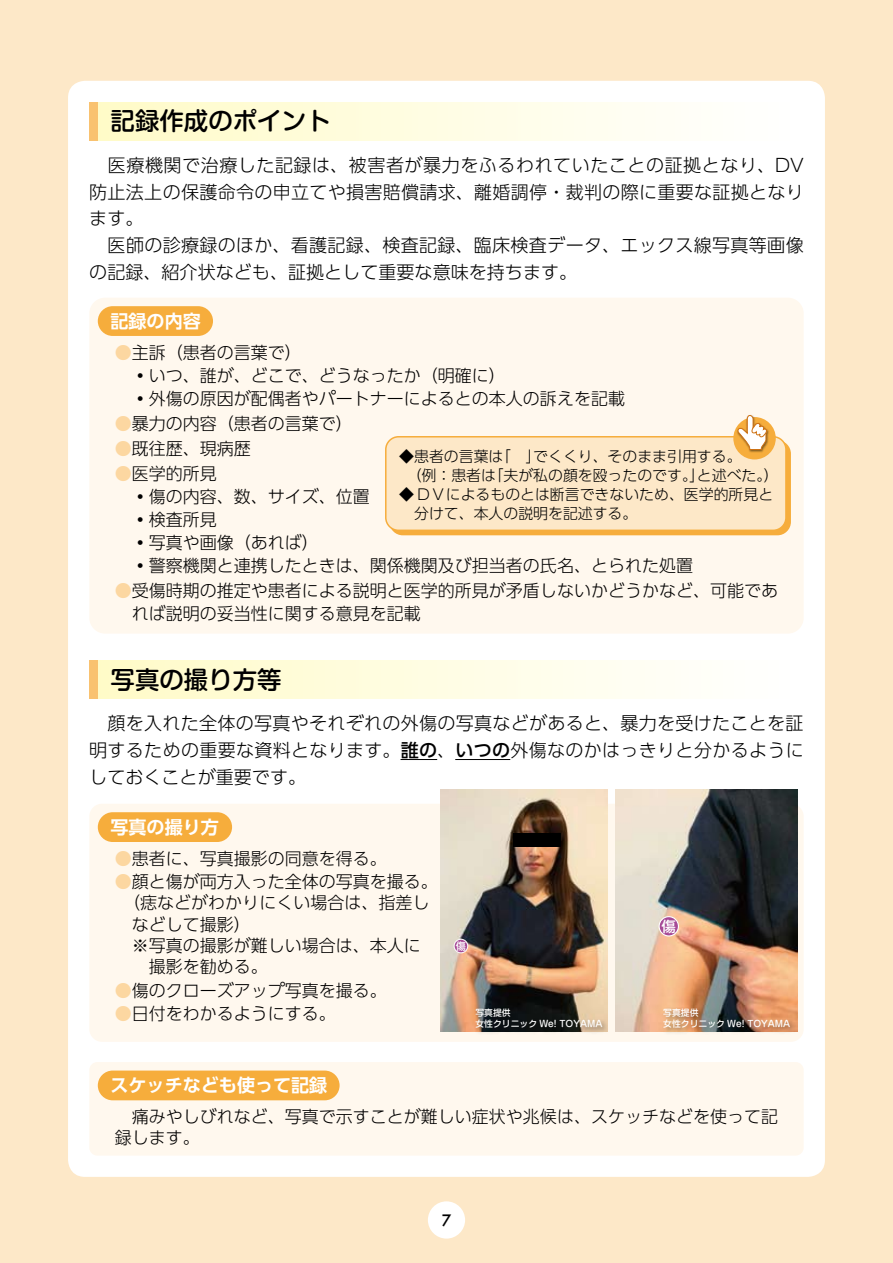
<style>
.page{position:relative;width:893px;height:1263px;background:#fde8c8}
.page>*{position:absolute;margin:0;border:0;box-sizing:border-box;transform-origin:0 0}
.t1{font:500 24.45px "Shin M Go Pro";color:#000}
.t2{font:300 18px/26.5px "UD Shin Go Pro";letter-spacing:.015em;color:#000}
.t3{font:700 18px "UD Shin Go Pro De";color:#fff}
.t4{font:300 16.95px/23px "UD Shin Go Pro";color:#000}
.t5{font:500 15.45px "Futura";color:#000}
.t6{font:300 14.85px/19.2px "UD Shin Go Pro";color:#000}
.t7{font:500 14.55px "Shin M Go Pro";color:#fff}
.t8{font:500 10.2px "Shin M Go Pro";color:#fff}
.t9{font:500 8.85px/10.8px "Shin M Go Pro";color:#fff}
.s1{color:#fcd7a1}
.s2{font-weight:500}
</style>
<div class="page">
<div style="left:68px;top:81px;width:757px;height:1096px;background:#fff;border-radius:17px"></div>
<div style="left:428px;top:1201px;width:37px;height:37px;background:#fff;border-radius:50%"></div>
<div style="left:89px;top:102px;width:715px;height:38px;background:linear-gradient(to right,#fffbc7,#fff)"></div>
<div style="left:89px;top:102px;width:9px;height:38px;background:#f9c270"></div>
<hr style="left:400px;top:759px;width:37px;height:1px;background:#000">
<hr style="left:455px;top:759px;width:55px;height:1px;background:#000">
<div style="left:89px;top:660px;width:715px;height:38px;background:linear-gradient(to right,#fffbc7,#fff)"></div>
<div style="left:89px;top:660px;width:9px;height:38px;background:#f9c270"></div>
<div style="left:89px;top:298px;width:715px;height:336px;background:#fff8ee;border-radius:16px"></div>
<div style="left:98px;top:306px;width:115px;height:30px;background:#f6ad3c;border-radius:15px"></div>
<div style="left:389px;top:440px;width:402px;height:95px;border:2px solid #f6ad3c;border-radius:13px"></div>
<div style="left:386px;top:437px;width:400px;height:93px;background:#fde8c8;border-radius:13px"></div>
<div style="left:385px;top:436px;width:402px;height:95px;border:2px solid #f6ad3c;border-radius:13px"></div>
<div style="left:733px;top:417px;width:43px;height:42px;background:#f6ad3c;border-radius:50%"></div>
<img style="left:736px;top:422px;width:35px;height:32px">
<svg style="left:737px;top:415px;width:31px;height:35px"></svg>
<div style="left:89px;top:1062px;width:715px;height:93px;background:#fff8ee;border-radius:8px"></div>
<div style="left:98px;top:1070px;width:242px;height:30px;background:#f6ad3c;border-radius:15px"></div>
<div style="left:89px;top:804px;width:715px;height:238px;background:#fff8ee;border-radius:13px"></div>
<div style="left:98px;top:812px;width:134px;height:30px;background:#f6ad3c;border-radius:15px"></div>
<img style="left:440px;top:789px;width:168px;height:243px">
<img style="left:615px;top:789px;width:182px;height:243px">
<div style="left:513px;top:833px;width:47px;height:14px;background:#000"></div>
<div style="left:454px;top:939px;width:14px;height:14px;background:#a64a97;border-radius:50%"></div>
<div style="left:454px;top:939px;width:14px;height:14px;border:1px solid #fff;border-radius:50%"></div>
<div style="left:659px;top:917px;width:19px;height:19px;background:#a64a97;border-radius:50%"></div>
<div style="left:659px;top:916px;width:20px;height:20px;border:1px solid #fff;border-radius:50%"></div>
<img style="left:659px;top:1004px;width:139px;height:29px">
<img style="left:471px;top:1004px;width:137px;height:29px">
<h1 class="t1" style="left:111px;top:101px;width:222px">記録作成のポイント</h1>
<p class="t2" style="left:89px;top:151px;width:716px">　医療機関で治療した記録は、被害者が暴力をふるわれていたことの証拠となり、DV防止法上の保護命令の申立てや損害賠償請求、離婚調停・裁判の際に重要な証拠となります。<br>　医師の診療録のほか、看護記録、検査記録、臨床検査データ、エックス線写真等画像の記録、紹介状なども、証拠として重要な意味を持ちます。</p>
<p class="t3" style="left:110px;top:306px;width:92px">記録の内容</p>
<p class="t4" style="left:115px;top:340px;width:189px"><span class="s1">●</span>主訴（患者の言葉で）</p>
<p class="t4" style="left:132px;top:363px;width:376px">•いつ、誰が、どこで、どうなったか（明確に）</p>
<p class="t4" style="left:132px;top:386px;width:495px">•外傷の原因が配偶者やパートナーによるとの本人の訴えを記載</p>
<p class="t4" style="left:115px;top:411px;width:240px"><span class="s1">●</span>暴力の内容（患者の言葉で）</p>
<p class="t4" style="left:115px;top:436px;width:138px"><span class="s1">●</span>既往歴、現病歴</p>
<p class="t4" style="left:115px;top:461px;width:104px"><span class="s1">●</span>医学的所見</p>
<p class="t4" style="left:132px;top:484px;width:240px">•傷の内容、数、サイズ、位置</p>
<p class="t4" style="left:132px;top:507px;width:87px">•検査所見</p>
<p class="t4" style="left:132px;top:530px;width:189px">•写真や画像（あれば）</p>
<p class="t4" style="left:132px;top:553px;width:563px">•警察機関と連携したときは、関係機関及び担当者の氏名、とられた処置</p>
<p class="t4" style="left:132px;top:578px;width:648px;text-indent:-17px"><span class="s1">●</span>受傷時期の推定や患者による説明と医学的所見が矛盾しないかどうかなど、可能であれば説明の妥当性に関する意見を記載</p>
<p class="t6" style="left:399px;top:446px;width:381px">◆患者の言葉は｢ ｣でくくり、そのまま引用する。<br>　（例：患者は｢夫が私の顔を殴ったのです。｣と述べた。）</p>
<p class="t6" style="left:414px;top:484px;width:361px;text-indent:-15px">◆ＤＶによるものとは断言できないため、医学的所見と分けて、本人の説明を記述する。</p>
<h1 class="t1" style="left:111px;top:659px;width:173px">写真の撮り方等</h1>
<p class="t2" style="left:89px;top:709px;width:716px;text-align:justify">　顔を入れた全体の写真やそれぞれの外傷の写真などがあると、暴力を受けたことを証明するための重要な資料となります。<span class="s2">誰の</span>、<span class="s2">いつの</span>外傷なのかはっきりと分かるようにしておくことが重要です。</p>
<p class="t3" style="left:110px;top:812px;width:110px">写真の撮り方</p>
<p class="t4" style="left:115px;top:846px;width:274px"><span class="s1">●</span>患者に、写真撮影の同意を得る。</p>
<p class="t4" style="left:115px;top:870px;width:325px"><span class="s1">●</span>顔と傷が両方入った全体の写真を撮る。</p>
<p class="t4" style="left:123px;top:891px;width:308px">（痣などがわかりにくい場合は、指差し</p>
<p class="t4" style="left:132px;top:912px;width:121px">などして撮影）</p>
<p class="t4" style="left:132px;top:933px;width:291px">※写真の撮影が難しい場合は、本人に</p>
<p class="t4" style="left:149px;top:955px;width:121px">撮影を勧める。</p>
<p class="t4" style="left:115px;top:978px;width:274px"><span class="s1">●</span>傷のクローズアップ写真を撮る。</p>
<p class="t4" style="left:115px;top:1001px;width:223px"><span class="s1">●</span>日付をわかるようにする。</p>
<p class="t8" style="left:456px;top:938px;width:11px">傷</p>
<p class="t9" style="left:475px;top:1006px;width:128px">写真提供<br>女性クリニック We! TOYAMA</p>
<p class="t7" style="left:662px;top:914px;width:16px">傷</p>
<p class="t9" style="left:663px;top:1006px;width:128px">写真提供<br>女性クリニック We! TOYAMA</p>
<p class="t3" style="left:110px;top:1071px;width:218px">スケッチなども使って記録</p>
<p class="t4" style="left:115px;top:1105px;width:665px;line-height:21.3px;text-indent:17px">痛みやしびれなど、写真で示すことが難しい症状や兆候は、スケッチなどを使って記録します。</p>
<p class="t5" style="left:442px;top:1209px;width:11px">7</p>
</div>
